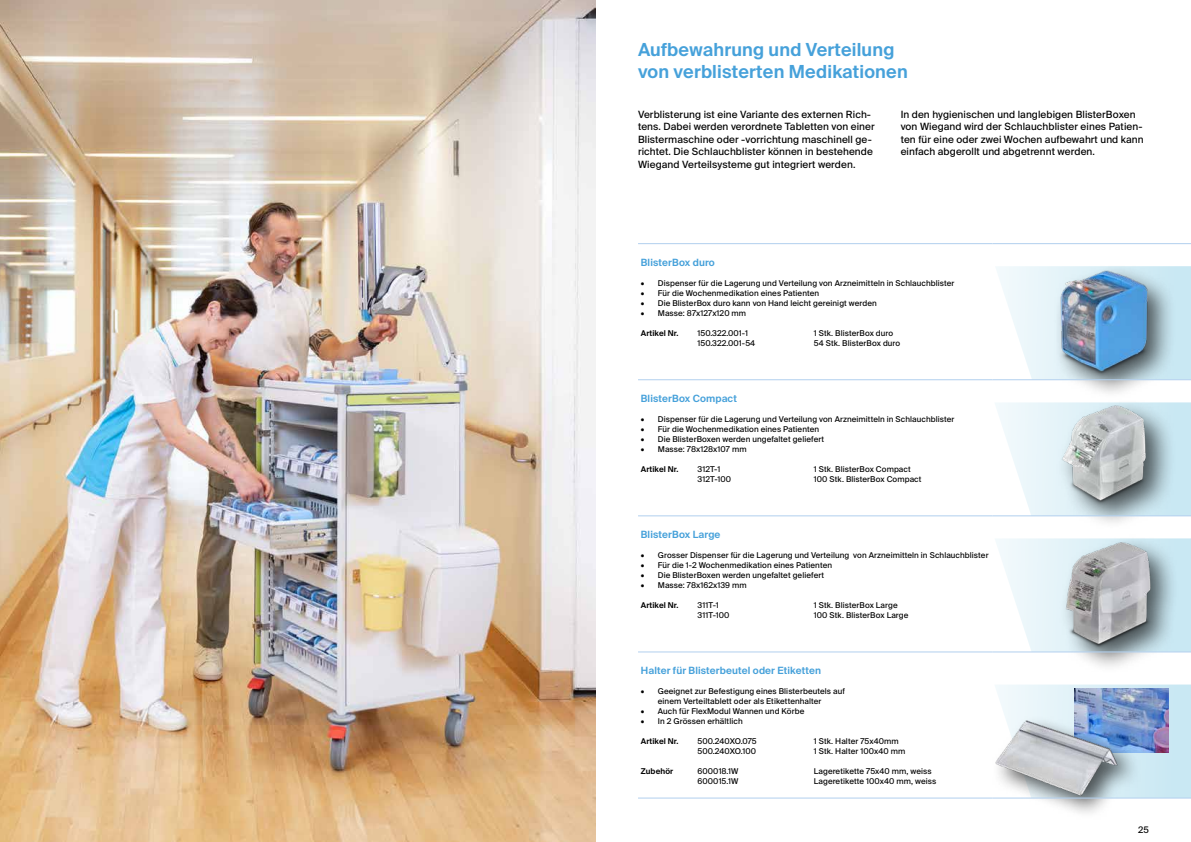
<style>
.page{position:relative;width:1191px;height:842px;background:#fff}
.page>*{position:absolute;margin:0;border:0;box-sizing:border-box;transform-origin:0 0}
.t1{font:600 18px/22px "Suisse Intl";letter-spacing:.01em;color:#46a1da}
.t2{font:10px/12.6px "Suisse Intl";letter-spacing:.01em;color:#000}
.t3{font:600 10px "Suisse Intl";letter-spacing:.01em;color:#46a1da}
.t4{font:9px "Suisse Intl";color:#000}
.t5{font:8px/10px "Suisse Intl";letter-spacing:.01em;color:#000}
.t6{font:600 8px "Suisse Intl";letter-spacing:.01em;color:#000}
</style>
<div class="page">
<svg style="left:994px;top:538px;width:197px;height:114px"></svg>
<svg style="left:995px;top:684px;width:196px;height:114px"></svg>
<img style="left:0;top:0;width:595px;height:842px">
<svg style="left:995px;top:266px;width:196px;height:114px"></svg>
<svg style="left:994px;top:402px;width:197px;height:114px"></svg>
<div style="left:1052px;top:264px;width:124px;height:137px;background:#000;opacity:.65"></div>
<img style="left:1039px;top:269px;width:129px;height:111px">
<div style="left:1056px;top:398px;width:120px;height:133px;background:#000;opacity:.65"></div>
<img style="left:1056px;top:403px;width:96px;height:111px">
<div style="left:1059px;top:535px;width:119px;height:139px;background:#000;opacity:.65"></div>
<img style="left:1056px;top:540px;width:104px;height:112px">
<img style="left:1074px;top:689px;width:94px;height:63px">
<div style="left:990px;top:715px;width:151px;height:105px;background:#000;opacity:.65"></div>
<img style="left:985px;top:709px;width:144px;height:93px">
<hr style="left:638px;top:243px;width:354px;height:1px;background:#b1cfee">
<hr style="left:992px;top:243px;width:199px;height:1px;background:#b1cfee">
<hr style="left:638px;top:380px;width:354px;height:1px;background:#b1cfee">
<hr style="left:992px;top:380px;width:199px;height:1px;background:#b1cfee">
<hr style="left:638px;top:516px;width:354px;height:1px;background:#b1cfee">
<hr style="left:992px;top:516px;width:199px;height:1px;background:#b1cfee">
<hr style="left:638px;top:652px;width:354px;height:1px;background:#b1cfee">
<hr style="left:992px;top:652px;width:199px;height:1px;background:#b1cfee">
<hr style="left:638px;top:798px;width:354px;height:1px;background:#b1cfee">
<hr style="left:992px;top:798px;width:199px;height:1px;background:#b1cfee">
<h1 class="t1" style="left:638px;top:39px;width:271px">Aufbewahrung und Verteilung von verblisterten Medikationen</h1>
<p class="t2" style="left:638px;top:108px;width:238px">Verblisterung ist eine Variante des externen Rich&shy;tens. Dabei werden verordnete Tabletten von einer Blistermaschine oder -vorrichtung maschinell ge&shy;richtet. Die Schlauchblister können in bestehende Wiegand Verteilsysteme gut integriert werden.</p>
<p class="t2" style="left:900px;top:108px;width:244px">In den hygienischen und langlebigen BlisterBoxen von Wiegand wird der Schlauchblister eines Patien&shy;ten für eine oder zwei Wochen aufbewahrt und kann einfach abgerollt und abgetrennt werden.</p>
<p class="t3" style="left:641px;top:256px;width:75px">BlisterBox duro</p>
<p class="t5" style="left:641px;top:278px;width:315px">• Dispenser für die Lagerung und Verteilung von Arzneimitteln in Schlauchblister</p>
<p class="t5" style="left:641px;top:288px;width:180px">• Für die Wochenmedikation eines Patienten</p>
<p class="t5" style="left:641px;top:298px;width:237px">• Die BlisterBox duro kann von Hand leicht gereinigt werden</p>
<p class="t5" style="left:641px;top:308px;width:107px">• Masse: 87x127x120 mm</p>
<p class="t6" style="left:641px;top:328px;width:39px">Artikel Nr.</p>
<p class="t5" style="left:697px;top:328px;width:52px">150.322.001-1</p>
<p class="t5" style="left:814px;top:328px;width:81px">1 Stk. BlisterBox duro</p>
<p class="t5" style="left:697px;top:338px;width:59px">150.322.001-54</p>
<p class="t5" style="left:814px;top:338px;width:88px">54 Stk. BlisterBox duro</p>
<p class="t3" style="left:641px;top:392px;width:98px">BlisterBox Compact</p>
<p class="t5" style="left:641px;top:414px;width:315px">• Dispenser für die Lagerung und Verteilung von Arzneimitteln in Schlauchblister</p>
<p class="t5" style="left:641px;top:424px;width:180px">• Für die Wochenmedikation eines Patienten</p>
<p class="t5" style="left:641px;top:434px;width:185px">• Die BlisterBoxen werden ungefaltet geliefert</p>
<p class="t5" style="left:641px;top:444px;width:107px">• Masse: 78x128x107 mm</p>
<p class="t6" style="left:641px;top:464px;width:39px">Artikel Nr.</p>
<p class="t5" style="left:697px;top:464px;width:24px">312T-1</p>
<p class="t5" style="left:814px;top:464px;width:98px">1 Stk. BlisterBox Compact</p>
<p class="t5" style="left:697px;top:474px;width:35px">312T-100</p>
<p class="t5" style="left:814px;top:474px;width:109px">100 Stk. BlisterBox Compact</p>
<p class="t3" style="left:641px;top:528px;width:81px">BlisterBox Large</p>
<p class="t5" style="left:641px;top:550px;width:349px">• Grosser Dispenser für die Lagerung und Verteilung von Arzneimitteln in Schlauchblister</p>
<p class="t5" style="left:641px;top:560px;width:193px">• Für die 1-2 Wochenmedikation eines Patienten</p>
<p class="t5" style="left:641px;top:570px;width:185px">• Die BlisterBoxen werden ungefaltet geliefert</p>
<p class="t5" style="left:641px;top:580px;width:107px">• Masse: 78x162x139 mm</p>
<p class="t6" style="left:641px;top:600px;width:39px">Artikel Nr.</p>
<p class="t5" style="left:697px;top:600px;width:23px">311T-1</p>
<p class="t5" style="left:814px;top:600px;width:85px">1 Stk. BlisterBox Large</p>
<p class="t5" style="left:697px;top:610px;width:33px">311T-100</p>
<p class="t5" style="left:814px;top:610px;width:96px">100 Stk. BlisterBox Large</p>
<p class="t3" style="left:641px;top:664px;width:182px">Halter für Blisterbeutel oder Etiketten</p>
<p class="t5" style="left:658px;top:686px;width:189px;text-indent:-17px">• Geeignet zur Befestigung eines Blisterbeutels auf einem Verteiltablett oder als Etikettenhalter</p>
<p class="t5" style="left:641px;top:706px;width:165px">• Auch für FlexModul Wannen und Körbe</p>
<p class="t5" style="left:641px;top:716px;width:103px">• In 2 Grössen erhältlich</p>
<p class="t6" style="left:641px;top:736px;width:39px">Artikel Nr.</p>
<p class="t5" style="left:697px;top:736px;width:61px">500.240XO.075</p>
<p class="t5" style="left:814px;top:736px;width:86px">1 Stk. Halter 75x40mm</p>
<p class="t5" style="left:697px;top:746px;width:60px">500.240XO.100</p>
<p class="t5" style="left:814px;top:746px;width:93px">1 Stk. Halter 100x40 mm</p>
<p class="t6" style="left:641px;top:766px;width:34px">Zubehör</p>
<p class="t5" style="left:697px;top:766px;width:42px">600018.1W</p>
<p class="t5" style="left:814px;top:766px;width:119px">Lageretikette 75x40 mm, weiss</p>
<p class="t5" style="left:697px;top:776px;width:42px">600015.1W</p>
<p class="t5" style="left:814px;top:776px;width:124px">Lageretikette 100x40 mm, weiss</p>
<p class="t4" style="left:1138px;top:824px;width:12px">25</p>
</div>
